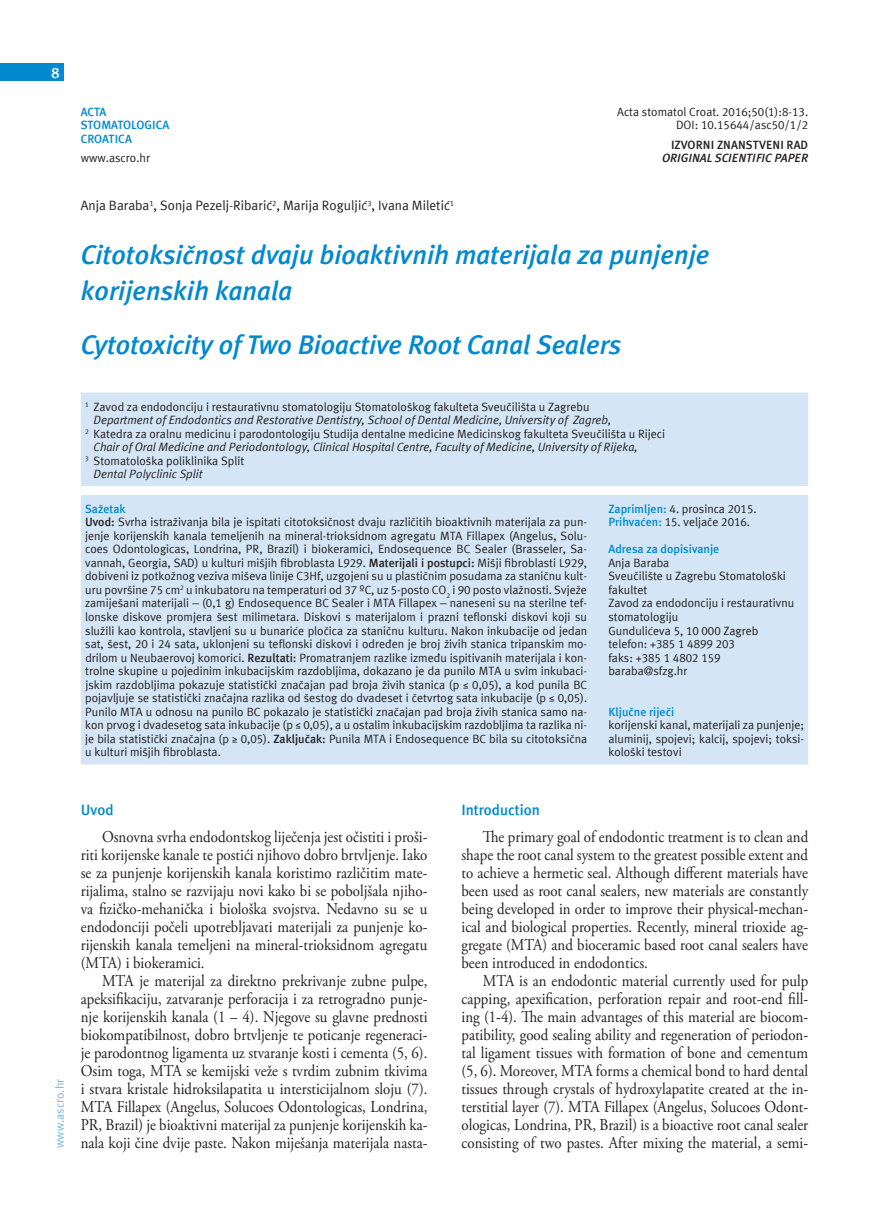
<style>
.page{position:relative;width:872px;height:1212px;background:#fff}
.page>*{position:absolute;margin:0;border:0;box-sizing:border-box;transform-origin:0 0}
.t1{font:italic 700 27px/36px "Meta ASC";color:#0089cf}
.t2{font:16.5px/18px "Adobe Garamond Pro";color:#231f20;text-align:justify;scale:.9 1}
.t3{font:700 15px "Meta ASC";color:#0089cf}
.t4{font:700 15px "Meta ASC";color:#fff}
.t5{font:13.5px "Meta ASC";color:#231f20}
.t6{font:12px/13.5px "Meta ASC";color:#231f20}
.t7{font:italic 12px "Meta ASC";color:#231f20}
.t8{font:700 12px/13.5px "Meta ASC";color:#0089cf}
.t9{font:italic 700 12px "Meta ASC";letter-spacing:.005em;color:#231f20}
.t10{font:700 12px "Meta ASC";letter-spacing:.005em;color:#231f20}
.t11{font:12px "Meta ASC";color:#77b6e4}
.s1{font-weight:700;color:#0089cf}
.s2{font-weight:700}
</style>
<div class="page">
<div style="left:0;top:64px;width:64px;height:17px;background:#0089cf"></div>
<div style="left:81px;top:393px;width:727px;height:371px;background:#d4e6f6"></div>
<div style="left:81px;top:486px;width:727px;height:9px;background:#fff"></div>
<p class="t4" style="left:52px;top:64px;width:10px">8</p>
<p class="t8" style="left:81px;top:105px;width:90px">ACTA<br>STOMATOLOGICA<br>CROATICA</p>
<p class="t6" style="left:81px;top:151px;width:71px">www.ascro.hr</p>
<p class="t6" style="left:617px;top:105px;width:192px;text-align:right">Acta stomatol Croat. 2016;50(1):8-13.<br>DOI: 10.15644/asc50/1/2</p>
<p class="t10" style="left:671px;top:138px;width:139px">IZVORNI ZNANSTVENI RAD</p>
<p class="t9" style="left:662px;top:151px;width:148px">ORIGINAL SCIENTIFIC PAPER</p>
<p class="t5" style="left:81px;top:198px;width:375px">Anja Baraba<sup>1</sup>, Sonja Pezelj-Ribarić<sup>2</sup>, Marija Roguljić<sup>3</sup>, Ivana Miletić<sup>1</sup></p>
<h1 class="t1" style="left:81px;top:237px;width:630px">Citotoksičnost dvaju bioaktivnih materijala za punjenje korijenskih kanala</h1>
<h1 class="t1" style="left:81px;top:327px;width:542px">Cytotoxicity of Two Bioactive Root Canal Sealers</h1>
<p class="t6" style="left:85px;top:399px;width:506px"><sup>1</sup> Zavod za endodonciju i restaurativnu stomatologiju Stomatološkog fakulteta Sveučilišta u Zagrebu</p>
<p class="t7" style="left:94px;top:413px;width:519px">Department of Endodontics and Restorative Dentistry, School of Dental Medicine, University of Zagreb,</p>
<p class="t6" style="left:85px;top:426px;width:581px"><sup>2</sup> Katedra za oralnu medicinu i parodontologiju Studija dentalne medicine Medicinskog fakulteta Sveučilišta u Rijeci</p>
<p class="t7" style="left:94px;top:440px;width:545px">Chair of Oral Medicine and Periodontology, Clinical Hospital Centre, Faculty of Medicine, University of Rijeka,</p>
<p class="t6" style="left:85px;top:453px;width:161px"><sup>3</sup> Stomatološka poliklinika Split</p>
<p class="t7" style="left:94px;top:467px;width:111px">Dental Polyclinic Split</p>
<p class="t6" style="left:85px;top:502px;width:503px"><span class="s1">Sažetak<br></span><span class="s2">Uvod:</span> Svrha istraživanja bila je ispitati citotoksičnost dvaju različitih bioaktivnih materijala za pun&shy;jenje korijenskih kanala temeljenih na mineral-trioksidnom agregatu MTA Fillapex (Angelus, Solu&shy;coes Odontologicas, Londrina, PR, Brazil) i biokeramici, Endosequence BC Sealer (Brasseler, Sa&shy;vannah, Georgia, SAD) u kulturi mišjih fibroblasta L929. <span class="s2">Materijali i postupci:</span> Mišji fibroblasti L929, dobiveni iz potkožnog veziva miševa linije C3Hf, uzgojeni su u plastičnim posudama za staničnu kult&shy;uru površine 75 cm<sup>2</sup> u inkubatoru na temperaturi od 37 ºC, uz 5-posto CO<sub>2</sub> i 90 posto vlažnosti. Svježe zamiješani materijali – (0,1 g) Endosequence BC Sealer i MTA Fillapex – naneseni su na sterilne tef&shy;lonske diskove promjera šest milimetara. Diskovi s materijalom i prazni teflonski diskovi koji su služili kao kontrola, stavljeni su u bunariće pločica za staničnu kulturu. Nakon inkubacije od jedan sat, šest, 20 i 24 sata, uklonjeni su teflonski diskovi i određen je broj živih stanica tripanskim mo&shy;drilom u Neubaerovoj komorici. <span class="s2">Rezultati:</span> Promatranjem razlike između ispitivanih materijala i kon&shy;trolne skupine u pojedinim inkubacijskim razdobljima, dokazano je da punilo MTA u svim inkubaci&shy;jskim razdobljima pokazuje statistički značajan pad broja živih stanica (p ≤ 0,05), a kod punila BC pojavljuje se statistički značajna razlika od šestog do dvadeset i četvrtog sata inkubacije (p ≤ 0,05).<br>Punilo MTA u odnosu na punilo BC pokazalo je statistički značajan pad broja živih stanica samo na&shy;kon prvog i dvadesetog sata inkubacije (p ≤ 0,05), a u ostalim inkubacijskim razdobljima ta razlika ni&shy;je bila statistički značajna (p ≥ 0,05). <span class="s2">Zaključak:</span> Punila MTA i Endosequence BC bila su citotoksična u kulturi mišjih fibroblasta.</p>
<p class="t6" style="left:608px;top:502px;width:150px"><span class="s1">Zaprimljen:</span> 4. prosinca 2015.<br><span class="s1">Prihvaćen:</span> 15. veljače 2016.</p>
<p class="t8" style="left:608px;top:542px;width:112px">Adresa za dopisivanje</p>
<p class="t6" style="left:608px;top:556px;width:187px">Anja Baraba<br>Sveučilište u Zagrebu Stomatološki fakultet<br>Zavod za endodonciju i restaurativnu stomatologiju<br>Gundulićeva 5, 10 000 Zagreb telefon: +385 1 4899 203<br>faks: +385 1 4802 159 baraba@sfzg.hr</p>
<p class="t8" style="left:608px;top:704px;width:67px">Ključne riječi</p>
<p class="t6" style="left:608px;top:718px;width:197px;text-align:justify">korijenski kanal, materijali za punjenje; aluminij, spojevi; kalcij, spojevi; toksi&shy;kološki testovi</p>
<p class="t11" style="left:53px;top:1148px;width:71px;rotate:-90deg">www.ascro.hr</p>
<p class="t3" style="left:81px;top:801px;width:34px">Uvod</p>
<p class="t2" style="left:81px;top:828px;width:387px;text-indent:21px">Osnovna svrha endodontskog liječenja jest očistiti i proši&shy;riti korijenske kanale te postići njihovo dobro brtvljenje. Iako se za punjenje korijenskih kanala koristimo različitim mate&shy;rijalima, stalno se razvijaju novi kako bi se poboljšala njiho&shy;va fizičko-mehanička i biološka svojstva. Nedavno su se u endodonciji počeli upotrebljavati materijali za punjenje ko&shy;rijenskih kanala temeljeni na mineral-trioksidnom agregatu (MTA) i biokeramici.</p>
<p class="t2" style="left:81px;top:972px;width:387px;text-indent:21px">MTA je materijal za direktno prekrivanje zubne pulpe, apeksifikaciju, zatvaranje perforacija i za retrogradno punje&shy;nje korijenskih kanala (1 – 4). Njegove su glavne prednosti biokompatibilnost, dobro brtvljenje te poticanje regeneraci&shy;je parodontnog ligamenta uz stvaranje kosti i cementa (5, 6).<br>Osim toga, MTA se kemijski veže s tvrdim zubnim tkivima i stvara kristale hidroksilapatita u intersticijalnom sloju (7).<br>MTA Fillapex (Angelus, Solucoes Odontologicas, Londrina, PR, Brazil) je bioaktivni materijal za punjenje korijenskih ka&shy;nala koji čine dvije paste. Nakon miješanja materijala nasta-</p>
<p class="t3" style="left:461px;top:801px;width:80px">Introduction</p>
<p class="t2" style="left:461px;top:828px;width:387px;text-indent:21px">The primary goal of endodontic treatment is to clean and shape the root canal system to the greatest possible extent and to achieve a hermetic seal. Although different materials have been used as root canal sealers, new materials are constantly being developed in order to improve their physical-mechan&shy;ical and biological properties. Recently, mineral trioxide ag&shy;gregate (MTA) and bioceramic based root canal sealers have been introduced in endodontics.</p>
<p class="t2" style="left:461px;top:972px;width:387px;text-indent:21px">MTA is an endodontic material currently used for pulp capping, apexification, perforation repair and root-end fill&shy;ing (1-4). The main advantages of this material are biocom&shy;patibility, good sealing ability and regeneration of periodon&shy;tal ligament tissues with formation of bone and cementum (5, 6). Moreover, MTA forms a chemical bond to hard dental tissues through crystals of hydroxylapatite created at the in&shy;terstitial layer (7). MTA Fillapex (Angelus, Solucoes Odont&shy;ologicas, Londrina, PR, Brazil) is a bioactive root canal sealer consisting of two pastes. After mixing the material, a semi-</p>
</div>
